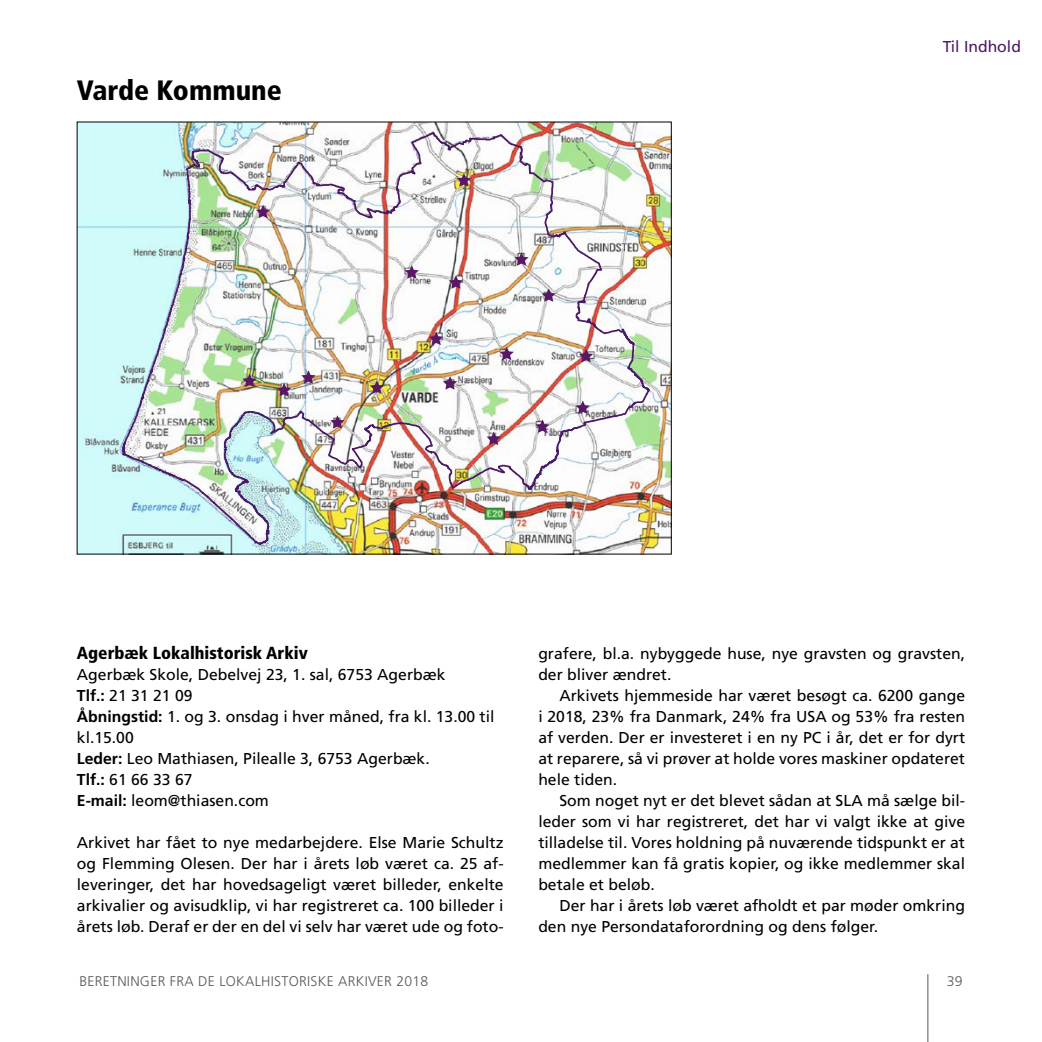
<style>
.page{position:relative;width:1042px;height:1042px;background:#fff}
.page>*{position:absolute;margin:0;border:0;box-sizing:border-box;transform-origin:0 0}
.t1{font:900 condensed 28px "Frutiger";color:#000}
.t2{font:900 condensed 17.5px "Frutiger";color:#000}
.t3{font:15.75px/21px "Frutiger";color:#000}
.t4{font:15.75px "Frutiger";color:#4b1a66}
.t5{font:300 14px "Frutiger";letter-spacing:.02em;color:#575756}
.s1{font-weight:700}
</style>
<div class="page">
<hr style="left:927px;top:974px;width:1px;height:68px;background:#575756">
<img style="left:77px;top:122px;width:594px;height:432px">
<h1 class="t1" style="left:77px;top:74px;width:206px">Varde Kommune</h1>
<p class="t4" style="left:943px;top:37px;width:80px">Til Indhold</p>
<p class="t2" style="left:77px;top:642px;width:232px">Agerbæk Lokalhistorisk Arkiv</p>
<p class="t3" style="left:77px;top:664px;width:419px">Agerbæk Skole, Debelvej 23, 1. sal, 6753 Agerbæk<br><span class="s1">Tlf.:</span> 21 31 21 09<br><span class="s1">Åbningstid:</span> 1. og 3. onsdag i hver måned, fra kl. 13.00 til kl.15.00<br><span class="s1">Leder:</span> Leo Mathiasen, Pilealle 3, 6753 Agerbæk.<br><span class="s1">Tlf.:</span> 61 66 33 67<br><span class="s1">E-mail:</span> leom@thiasen.com</p>
<p class="t3" style="left:77px;top:832px;width:428px;text-align:justify">Arkivet har fået to nye medarbejdere. Else Marie Schultz og Flemming Olesen. Der har i årets løb været ca. 25 af&shy;leveringer, det har hovedsageligt været billeder, enkelte arkivalier og avisudklip, vi har registreret ca. 100 billeder i årets løb. Deraf er der en del vi selv har været ude og foto-</p>
<p class="t3" style="left:538px;top:643px;width:428px">grafere, bl.a. nybyggede huse, nye gravsten og gravsten, der bliver ændret.</p>
<p class="t3" style="left:538px;top:685px;width:428px;text-align:justify;text-indent:21px">Arkivets hjemmeside har været besøgt ca. 6200 gange i 2018, 23% fra Danmark, 24% fra USA og 53% fra resten af verden. Der er investeret i en ny PC i år, det er for dyrt at reparere, så vi prøver at holde vores maskiner opdateret hele tiden.</p>
<p class="t3" style="left:538px;top:790px;width:428px;text-align:justify;text-indent:21px">Som noget nyt er det blevet sådan at SLA må sælge bil&shy;leder som vi har registreret, det har vi valgt ikke at give tilladelse til. Vores holdning på nuværende tidspunkt er at medlemmer kan få gratis kopier, og ikke medlemmer skal betale et beløb.</p>
<p class="t3" style="left:538px;top:895px;width:428px;text-indent:21px">Der har i årets løb været afholdt et par møder omkring den nye Persondataforordning og dens følger.</p>
<p class="t5" style="left:79px;top:973px;width:350px">BERETNINGER FRA DE LOKALHISTORISKE ARKIVER 2018</p>
<p class="t5" style="left:947px;top:973px;width:17px">39</p>
</div>
